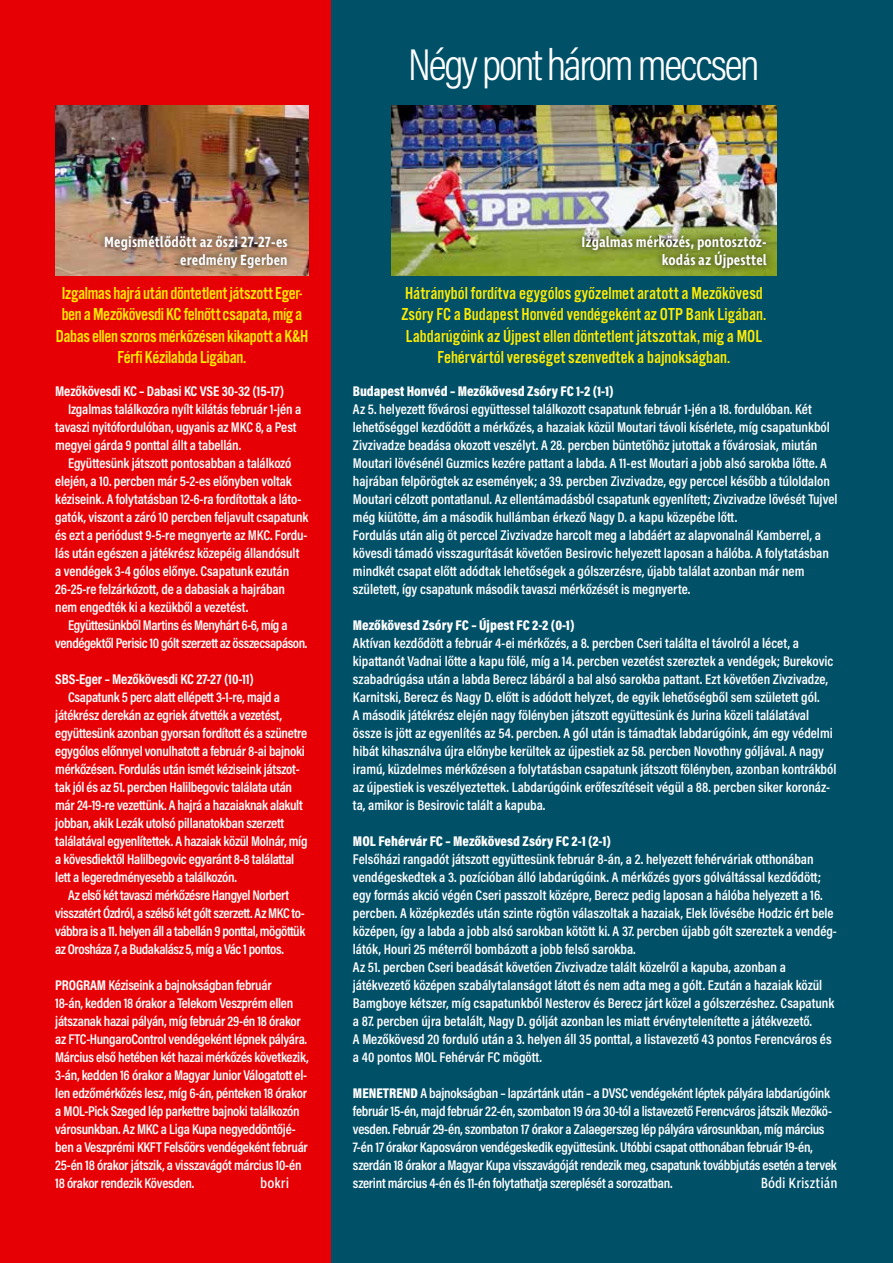
<style>
.page{position:relative;width:893px;height:1263px;background:#005068}
.page>*{position:absolute;margin:0;border:0;box-sizing:border-box;transform-origin:0 0}
.t1{font:300 45px "Acumin Pro Cond";letter-spacing:-.05em;color:#fff}
.t2{font:18px/21.6px "Alternate Got No 3 D";color:#ffed00;text-align:center}
.t3{font:18px/21.6px "Alternate Got No 3 D";letter-spacing:-.02em;color:#ffed00;text-align:center}
.t4{font:600 15px/18px "Ingra Cd";letter-spacing:.005em;color:#fff;text-align:right}
.t5{font:15px "Ingra Cd";color:#fff}
.t6{font:600 14.25px/18px "Acumin Pro Cond";letter-spacing:-.005em;color:#fff}
.t7{font:600 14.25px/18px "Acumin Pro Cond";letter-spacing:-.03em;color:#fff;text-align:center}
.t8{font:900 14.25px "Acumin Pro Cond";color:#fff}
.t9{font:700 14.25px "Acumin Pro Cond";letter-spacing:-.01em;color:#fff}
.s1{font-weight:700}
.s2{font-weight:900}
</style>
<div class="page">
<div style="left:0;top:0;width:330px;height:1263px;background:#e60005"></div>
<img style="left:392px;top:105px;width:384px;height:170px">
<img style="left:55px;top:105px;width:254px;height:170px">
<svg style="left:574px;top:229px;width:200px;height:47px;background:#809337"></svg>
<svg style="left:97px;top:228px;width:198px;height:47px;background:#a37f66"></svg>
<h1 class="t1" style="left:408px;top:36px;width:353px">Négy pont három meccsen</h1>
<p class="t4" style="left:104px;top:233px;width:185px">Megismétlődött az őszi 27-27-es eredmény Egerben</p>
<p class="t4" style="left:582px;top:234px;width:187px">Izgalmas mérkőzés, pontosztoz&shy;kodás az Újpesttel</p>
<p class="t3" style="left:56px;top:282px;width:254px">Izgalmas hajrá után döntetlent játszott Eger&shy;ben a Mezőkövesdi KC felnőtt csapata, míg a Dabas ellen szoros mérkőzésen kikapott a K&amp;H Férfi Kézilabda Ligában.</p>
<p class="t9" style="left:55px;top:382px;width:230px">Mezőkövesdi KC – Dabasi KC VSE 30-32 (15-17)</p>
<p class="t6" style="left:55px;top:400px;width:247px;text-indent:13px">Izgalmas találkozóra nyílt kilátás február 1-jén a tavaszi nyitófordulóban, ugyanis az MKC 8, a Pest megyei gárda 9 ponttal állt a tabellán.</p>
<p class="t6" style="left:55px;top:454px;width:255px;text-indent:13px">Együttesünk játszott pontosabban a találkozó elején, a 10. percben már 5-2-es előnyben voltak kéziseink. A folytatásban 12-6-ra fordítottak a láto&shy;gatók, viszont a záró 10 percben feljavult csapatunk és ezt a periódust 9-5-re megnyerte az MKC. Fordu&shy;lás után egészen a játékrész közepéig állandósult a vendégek 3-4 gólos előnye. Csapatunk ezután 26-25-re felzárkózott, de a dabasiak a hajrában nem engedték ki a kezükből a vezetést.</p>
<p class="t7" style="left:55px;top:616px;width:254px">Együttesünkből Martins és Menyhárt 6-6, míg a vendégektől Perisic 10 gólt szerzett az összecsapáson.</p>
<p class="t9" style="left:55px;top:670px;width:200px">SBS-Eger – Mezőkövesdi KC 27-27 (10-11)</p>
<p class="t6" style="left:55px;top:688px;width:254px;text-indent:13px">Csapatunk 5 perc alatt ellépett 3-1-re, majd a játékrész derekán az egriek átvették a vezetést, együttesünk azonban gyorsan fordított és a szünetre egygólos előnnyel vonulhatott a február 8-ai bajnoki mérkőzésen. Fordulás után ismét kéziseink játszot&shy;tak jól és az 51. percben Halilbegovic találata után már 24-19-re vezettünk. A hajrá a hazaiaknak alakult jobban, akik Lezák utolsó pillanatokban szerzett találatával egyenlítettek. A hazaiak közül Molnár, míg a kövesdiektől Halilbegovic egyaránt 8-8 találattal lett a legeredményesebb a találkozón.</p>
<p class="t7" style="left:55px;top:886px;width:251px;text-align:left;text-indent:13px">Az első két tavaszi mérkőzésre Hangyel Norbert visszatért Ózdról, a szélső két gólt szerzett. Az MKC to&shy;vábbra is a 11. helyen áll a tabellán 9 ponttal, mögöttük az Orosháza 7, a Budakalász 5, míg a Vác 1 pontos.</p>
<p class="t6" style="left:55px;top:976px;width:255px"><span class="s1">PROGRAM</span> Kéziseink a bajnokságban február<br>18-án, kedden 18 órakor a Telekom Veszprém ellen játszanak hazai pályán, míg február 29-én 18 órakor az FTC-HungaroControl vendégeként lépnek pályára.<br>Március első hetében két hazai mérkőzés következik, 3-án, kedden 16 órakor a Magyar Junior Válogatott el&shy;len edzőmérkőzés lesz, míg 6-án, pénteken 18 órakor a MOL-Pick Szeged lép parkettre bajnoki találkozón városunkban. Az MKC a Liga Kupa negyeddöntőjé&shy;ben a Veszprémi KKFT Felsőörs vendégeként február 25-én 18 órakor játszik, a visszavágót március 10-én 18 órakor rendezik Kövesden.</p>
<p class="t5" style="left:260px;top:1174px;width:30px">bokri</p>
<p class="t2" style="left:402px;top:282px;width:366px">Hátrányból fordítva egygólos győzelmet aratott a Mezőkövesd Zsóry FC a Budapest Honvéd vendégeként az OTP Bank Ligában.<br>Labdarúgóink az Újpest ellen döntetlent játszottak, míg a MOL Fehérvártól vereséget szenvedtek a bajnokságban.</p>
<p class="t8" style="left:353px;top:382px;width:262px">Budapest Honvéd – Mezőkövesd Zsóry FC 1-2 (1-1)</p>
<p class="t6" style="left:353px;top:400px;width:486px">Az 5. helyezett fővárosi együttessel találkozott csapatunk február 1-jén a 18. fordulóban. Két lehetőséggel kezdődött a mérkőzés, a hazaiak közül Moutari távoli kísérlete, míg csapatunkból Zivzivadze beadása okozott veszélyt. A 28. percben büntetőhöz jutottak a fővárosiak, miután Moutari lövésénél Guzmics kezére pattant a labda. A 11-est Moutari a jobb alsó sarokba lőtte. A hajrában felpörögtek az események; a 39. percben Zivzivadze, egy perccel később a túloldalon Moutari célzott pontatlanul. Az ellentámadásból csapatunk egyenlített; Zivzivadze lövését Tujvel még kiütötte, ám a második hullámban érkező Nagy D. a kapu közepébe lőtt.<br>Fordulás után alig öt perccel Zivzivadze harcolt meg a labdáért az alapvonalnál Kamberrel, a kövesdi támadó visszagurítását követően Besirovic helyezett laposan a hálóba. A folytatásban mindkét csapat előtt adódtak lehetőségek a gólszerzésre, újabb találat azonban már nem született, így csapatunk második tavaszi mérkőzését is megnyerte.</p>
<p class="t8" style="left:353px;top:616px;width:223px">Mezőkövesd Zsóry FC – Újpest FC 2-2 (0-1)</p>
<p class="t6" style="left:353px;top:634px;width:485px">Aktívan kezdődött a február 4-ei mérkőzés, a 8. percben Cseri találta el távolról a lécet, a kipattanót Vadnai lőtte a kapu fölé, míg a 14. percben vezetést szereztek a vendégek; Burekovic szabadrúgása után a labda Berecz lábáról a bal alsó sarokba pattant. Ezt követően Zivzivadze, Karnitski, Berecz és Nagy D. előtt is adódott helyzet, de egyik lehetőségből sem született gól.<br>A második játékrész elején nagy fölényben játszott együttesünk és Jurina közeli találatával össze is jött az egyenlítés az 54. percben. A gól után is támadtak labdarúgóink, ám egy védelmi hibát kihasználva újra előnybe kerültek az újpestiek az 58. percben Novothny góljával. A nagy iramú, küzdelmes mérkőzésen a folytatásban csapatunk játszott fölényben, azonban kontrákból az újpestiek is veszélyeztettek. Labdarúgóink erőfeszítéseit végül a 88. percben siker koronáz&shy;ta, amikor is Besirovic talált a kapuba.</p>
<p class="t8" style="left:353px;top:832px;width:260px">MOL Fehérvár FC – Mezőkövesd Zsóry FC 2-1 (2-1)</p>
<p class="t6" style="left:353px;top:850px;width:485px">Felsőházi rangadót játszott együttesünk február 8-án, a 2. helyezett fehérváriak otthonában vendégeskedtek a 3. pozícióban álló labdarúgóink. A mérkőzés gyors gólváltással kezdődött; egy formás akció végén Cseri passzolt középre, Berecz pedig laposan a hálóba helyezett a 16. percben. A középkezdés után szinte rögtön válaszoltak a hazaiak, Elek lövésébe Hodzic ért bele középen, így a labda a jobb alsó sarokban kötött ki. A 37. percben újabb gólt szereztek a vendég&shy;látók, Houri 25 méterről bombázott a jobb felső sarokba.<br>Az 51. percben Cseri beadását követően Zivzivadze talált közelről a kapuba, azonban a játékvezető középen szabálytalanságot látott és nem adta meg a gólt. Ezután a hazaiak közül Bamgboye kétszer, míg csapatunkból Nesterov és Berecz járt közel a gólszerzéshez. Csapatunk a 87. percben újra betalált, Nagy D. gólját azonban les miatt érvénytelenítette a játékvezető.<br>A Mezőkövesd 20 forduló után a 3. helyen áll 35 ponttal, a listavezető 43 pontos Ferencváros és a 40 pontos MOL Fehérvár FC mögött.</p>
<p class="t6" style="left:353px;top:1084px;width:485px"><span class="s2">MENETREND</span> A bajnokságban – lapzártánk után – a DVSC vendégeként léptek pályára labdarúgóink február 15-én, majd február 22-én, szombaton 19 óra 30-tól a listavezető Ferencváros játszik Mezőkö&shy;vesden. Február 29-én, szombaton 17 órakor a Zalaegerszeg lép pályára városunkban, míg március 7-én 17 órakor Kaposváron vendégeskedik együttesünk. Utóbbi csapat otthonában február 19-én, szerdán 18 órakor a Magyar Kupa visszavágóját rendezik meg, csapatunk továbbjutás esetén a tervek szerint március 4-én és 11-én folytathatja szereplését a sorozatban.</p>
<p class="t5" style="left:761px;top:1174px;width:78px">Bódi Krisztián</p>
</div>
